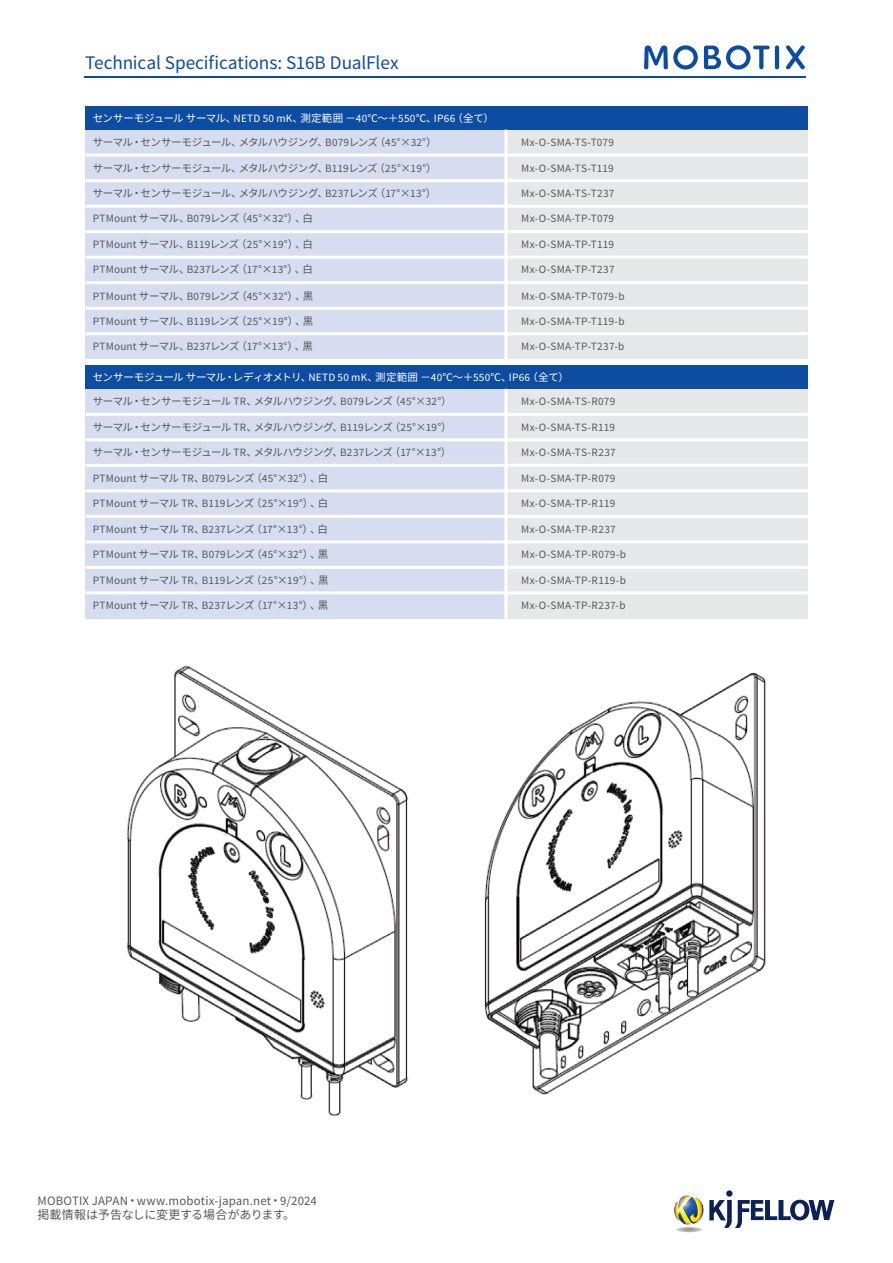
<style>
.page{position:relative;width:893px;height:1263px;background:#fff}
.page>*{position:absolute;margin:0;border:0;box-sizing:border-box;transform-origin:0 0}
.t1{font:19.2px "Source Sans Pro";letter-spacing:-.005em;color:#0d4da1}
.t2{font:12.9px "Source Sans Pro";letter-spacing:.01em;color:#57585a}
.t3{font:12px "Noto Sans CJ Kjp";letter-spacing:-.015em;color:#57585a}
.t4{font:11.25px "Source Sans Pro";letter-spacing:.015em;color:#57585a}
.t5{font:10.5px "Noto Sans CJ Kjp";letter-spacing:-.06em;color:#57585a}
.t6{font:10.5px "Noto Sans CJ Kjp";letter-spacing:-.025em;color:#fff}
.s1{font-family:"Source Sans Pro";font-size:11.25px}
.s2{font-family:"Noto Sans CJ Kjp";font-size:10.5px}
.s3{font-family:"Noto Sans CJ Kjp";font-size:12px}
</style>
<div class="page">
<img style="left:85px;top:613px;width:722px;height:504px">
<div style="left:86px;top:257px;width:420px;height:26px;background:#d6ddf0"></div>
<div style="left:506px;top:257px;width:302px;height:26px;background:#e6e7e9"></div>
<div style="left:86px;top:283px;width:420px;height:25px;background:#d6ddf0"></div>
<div style="left:506px;top:283px;width:302px;height:25px;background:#e6e7e9"></div>
<div style="left:86px;top:308px;width:420px;height:26px;background:#d6ddf0"></div>
<div style="left:506px;top:308px;width:302px;height:26px;background:#e6e7e9"></div>
<div style="left:86px;top:334px;width:420px;height:25px;background:#d6ddf0"></div>
<div style="left:506px;top:334px;width:302px;height:25px;background:#e6e7e9"></div>
<hr style="left:86px;top:281px;width:722px;height:3px;background:#fff">
<hr style="left:86px;top:307px;width:722px;height:3px;background:#fff">
<hr style="left:86px;top:332px;width:722px;height:3px;background:#fff">
<div style="left:86px;top:181px;width:420px;height:25px;background:#d6ddf0"></div>
<div style="left:506px;top:181px;width:302px;height:25px;background:#e6e7e9"></div>
<div style="left:86px;top:232px;width:420px;height:25px;background:#d6ddf0"></div>
<div style="left:506px;top:232px;width:302px;height:25px;background:#e6e7e9"></div>
<div style="left:86px;top:130px;width:420px;height:25px;background:#d6ddf0"></div>
<div style="left:506px;top:130px;width:302px;height:25px;background:#e6e7e9"></div>
<div style="left:86px;top:155px;width:420px;height:26px;background:#d6ddf0"></div>
<div style="left:506px;top:155px;width:302px;height:26px;background:#e6e7e9"></div>
<div style="left:86px;top:206px;width:420px;height:26px;background:#d6ddf0"></div>
<div style="left:506px;top:206px;width:302px;height:26px;background:#e6e7e9"></div>
<div style="left:86px;top:106px;width:722px;height:24px;background:#0d4da1"></div>
<hr style="left:86px;top:154px;width:722px;height:3px;background:#fff">
<hr style="left:86px;top:179px;width:722px;height:3px;background:#fff">
<hr style="left:86px;top:205px;width:722px;height:3px;background:#fff">
<hr style="left:86px;top:230px;width:722px;height:3px;background:#fff">
<hr style="left:86px;top:256px;width:722px;height:3px;background:#fff">
<hr style="left:504px;top:130px;width:3px;height:229px;background:#fff">
<div style="left:86px;top:516px;width:420px;height:26px;background:#d6ddf0"></div>
<div style="left:506px;top:516px;width:302px;height:26px;background:#e6e7e9"></div>
<div style="left:86px;top:542px;width:420px;height:25px;background:#d6ddf0"></div>
<div style="left:506px;top:542px;width:302px;height:25px;background:#e6e7e9"></div>
<div style="left:86px;top:567px;width:420px;height:26px;background:#d6ddf0"></div>
<div style="left:506px;top:567px;width:302px;height:26px;background:#e6e7e9"></div>
<div style="left:86px;top:593px;width:420px;height:25px;background:#d6ddf0"></div>
<div style="left:506px;top:593px;width:302px;height:25px;background:#e6e7e9"></div>
<hr style="left:86px;top:540px;width:722px;height:3px;background:#fff">
<hr style="left:86px;top:566px;width:722px;height:3px;background:#fff">
<hr style="left:86px;top:591px;width:722px;height:3px;background:#fff">
<div style="left:86px;top:440px;width:420px;height:25px;background:#d6ddf0"></div>
<div style="left:506px;top:440px;width:302px;height:25px;background:#e6e7e9"></div>
<div style="left:86px;top:491px;width:420px;height:25px;background:#d6ddf0"></div>
<div style="left:506px;top:491px;width:302px;height:25px;background:#e6e7e9"></div>
<div style="left:86px;top:389px;width:420px;height:25px;background:#d6ddf0"></div>
<div style="left:506px;top:389px;width:302px;height:25px;background:#e6e7e9"></div>
<div style="left:86px;top:414px;width:420px;height:26px;background:#d6ddf0"></div>
<div style="left:506px;top:414px;width:302px;height:26px;background:#e6e7e9"></div>
<div style="left:86px;top:465px;width:420px;height:26px;background:#d6ddf0"></div>
<div style="left:506px;top:465px;width:302px;height:26px;background:#e6e7e9"></div>
<div style="left:86px;top:366px;width:722px;height:23px;background:#0d4da1"></div>
<hr style="left:86px;top:413px;width:722px;height:3px;background:#fff">
<hr style="left:86px;top:438px;width:722px;height:3px;background:#fff">
<hr style="left:86px;top:464px;width:722px;height:3px;background:#fff">
<hr style="left:86px;top:489px;width:722px;height:3px;background:#fff">
<hr style="left:86px;top:515px;width:722px;height:3px;background:#fff">
<hr style="left:504px;top:389px;width:3px;height:229px;background:#fff">
<hr style="left:84px;top:76px;width:722px;height:2px;background:#0d4da1">
<hr style="left:775px;top:45px;width:4px;height:24px;background:#0d4da1;border-radius:2px">
<svg style="left:786px;top:45px;width:19px;height:24px"></svg>
<svg style="left:644px;top:45px;width:54px;height:25px"></svg>
<svg style="left:704px;top:45px;width:66px;height:25px"></svg>
<svg style="left:709px;top:1200px;width:125px;height:28px"></svg>
<svg style="left:726px;top:1190px;width:7px;height:7px"></svg>
<svg style="left:674px;top:1195px;width:29px;height:30px"></svg>
<svg style="left:676px;top:1227px;width:26px;height:5px"></svg>
<h1 class="t1" style="left:85px;top:51px;width:315px">Technical Specifications: S16B DualFlex</h1>
<p class="t6" style="left:93px;top:112px;width:403px">センサーモジュールサーマル、<span class="s1">NETD 50 mK</span>、測定範囲－<span class="s1">40</span>℃～＋<span class="s1">550</span>℃、<span class="s1">IP66</span>（全て）</p>
<p class="t5" style="left:93px;top:137px;width:345px">サーマル・センサーモジュール、メタルハウジング、<span class="s1">B079</span>レンズ（<span class="s1">45</span>°×<span class="s1">32</span>°）</p>
<p class="t4" style="left:521px;top:136px;width:94px">Mx-O-SMA-TS-T079</p>
<p class="t5" style="left:93px;top:162px;width:345px">サーマル・センサーモジュール、メタルハウジング、<span class="s1">B119</span>レンズ（<span class="s1">25</span>°×<span class="s1">19</span>°）</p>
<p class="t4" style="left:521px;top:161px;width:94px">Mx-O-SMA-TS-T119</p>
<p class="t5" style="left:93px;top:187px;width:345px">サーマル・センサーモジュール、メタルハウジング、<span class="s1">B237</span>レンズ（<span class="s1">17</span>°×<span class="s1">13</span>°）</p>
<p class="t4" style="left:521px;top:186px;width:95px">Mx-O-SMA-TS-T237</p>
<p class="t4" style="left:93px;top:212px;width:222px">PTMount <span class="s2">サーマル、</span>B079<span class="s2">レンズ（</span>45<span class="s2">°×</span>32<span class="s2">°）、白</span></p>
<p class="t4" style="left:521px;top:212px;width:94px">Mx-O-SMA-TP-T079</p>
<p class="t4" style="left:93px;top:238px;width:222px">PTMount <span class="s2">サーマル、</span>B119<span class="s2">レンズ（</span>25<span class="s2">°×</span>19<span class="s2">°）、白</span></p>
<p class="t4" style="left:521px;top:238px;width:94px">Mx-O-SMA-TP-T119</p>
<p class="t4" style="left:93px;top:263px;width:222px">PTMount <span class="s2">サーマル、</span>B237<span class="s2">レンズ（</span>17<span class="s2">°×</span>13<span class="s2">°）、白</span></p>
<p class="t4" style="left:521px;top:263px;width:95px">Mx-O-SMA-TP-T237</p>
<p class="t4" style="left:93px;top:289px;width:222px">PTMount <span class="s2">サーマル、</span>B079<span class="s2">レンズ（</span>45<span class="s2">°×</span>32<span class="s2">°）、黒</span></p>
<p class="t4" style="left:521px;top:289px;width:105px">Mx-O-SMA-TP-T079-b</p>
<p class="t4" style="left:93px;top:314px;width:222px">PTMount <span class="s2">サーマル、</span>B119<span class="s2">レンズ（</span>25<span class="s2">°×</span>19<span class="s2">°）、黒</span></p>
<p class="t4" style="left:521px;top:314px;width:105px">Mx-O-SMA-TP-T119-b</p>
<p class="t4" style="left:93px;top:339px;width:222px">PTMount <span class="s2">サーマル、</span>B237<span class="s2">レンズ（</span>17<span class="s2">°×</span>13<span class="s2">°）、黒</span></p>
<p class="t4" style="left:521px;top:339px;width:105px">Mx-O-SMA-TP-T237-b</p>
<p class="t6" style="left:93px;top:371px;width:478px">センサーモジュールサーマル・レディオメトリ、<span class="s1">NETD 50 mK</span>、測定範囲－<span class="s1">40</span>℃～＋<span class="s1">550</span>℃、<span class="s1">IP66</span>（全て）</p>
<p class="t5" style="left:93px;top:396px;width:360px">サーマル・センサーモジュール <span class="s1">TR</span>、メタルハウジング、<span class="s1">B079</span>レンズ（<span class="s1">45</span>°×<span class="s1">32</span>°）</p>
<p class="t4" style="left:521px;top:395px;width:95px">Mx-O-SMA-TS-R079</p>
<p class="t5" style="left:93px;top:421px;width:360px">サーマル・センサーモジュール <span class="s1">TR</span>、メタルハウジング、<span class="s1">B119</span>レンズ（<span class="s1">25</span>°×<span class="s1">19</span>°）</p>
<p class="t4" style="left:521px;top:420px;width:95px">Mx-O-SMA-TS-R119</p>
<p class="t5" style="left:93px;top:447px;width:360px">サーマル・センサーモジュール <span class="s1">TR</span>、メタルハウジング、<span class="s1">B237</span>レンズ（<span class="s1">17</span>°×<span class="s1">13</span>°）</p>
<p class="t4" style="left:521px;top:446px;width:96px">Mx-O-SMA-TS-R237</p>
<p class="t4" style="left:93px;top:471px;width:237px">PTMount <span class="s2">サーマル</span> TR<span class="s2">、</span>B079<span class="s2">レンズ（</span>45<span class="s2">°×</span>32<span class="s2">°）、白</span></p>
<p class="t4" style="left:521px;top:471px;width:96px">Mx-O-SMA-TP-R079</p>
<p class="t4" style="left:93px;top:497px;width:237px">PTMount <span class="s2">サーマル</span> TR<span class="s2">、</span>B119<span class="s2">レンズ（</span>25<span class="s2">°×</span>19<span class="s2">°）、白</span></p>
<p class="t4" style="left:521px;top:497px;width:96px">Mx-O-SMA-TP-R119</p>
<p class="t4" style="left:93px;top:522px;width:237px">PTMount <span class="s2">サーマル</span> TR<span class="s2">、</span>B237<span class="s2">レンズ（</span>17<span class="s2">°×</span>13<span class="s2">°）、白</span></p>
<p class="t4" style="left:521px;top:522px;width:96px">Mx-O-SMA-TP-R237</p>
<p class="t4" style="left:93px;top:548px;width:237px">PTMount <span class="s2">サーマル</span> TR<span class="s2">、</span>B079<span class="s2">レンズ（</span>45<span class="s2">°×</span>32<span class="s2">°）、黒</span></p>
<p class="t4" style="left:521px;top:548px;width:106px">Mx-O-SMA-TP-R079-b</p>
<p class="t4" style="left:93px;top:573px;width:237px">PTMount <span class="s2">サーマル</span> TR<span class="s2">、</span>B119<span class="s2">レンズ（</span>25<span class="s2">°×</span>19<span class="s2">°）、黒</span></p>
<p class="t4" style="left:521px;top:573px;width:106px">Mx-O-SMA-TP-R119-b</p>
<p class="t4" style="left:93px;top:599px;width:237px">PTMount <span class="s2">サーマル</span> TR<span class="s2">、</span>B237<span class="s2">レンズ（</span>17<span class="s2">°×</span>13<span class="s2">°）、黒</span></p>
<p class="t4" style="left:521px;top:599px;width:106px">Mx-O-SMA-TP-R237-b</p>
<p class="t2" style="left:38px;top:1192px;width:281px">MOBOTIX JAPAN<span class="s3">・</span>www.mobotix-japan.net<span class="s3">・</span>9/2024</p>
<p class="t3" style="left:38px;top:1208px;width:259px">掲載情報は予告なしに変更する場合があります。</p>
</div>
